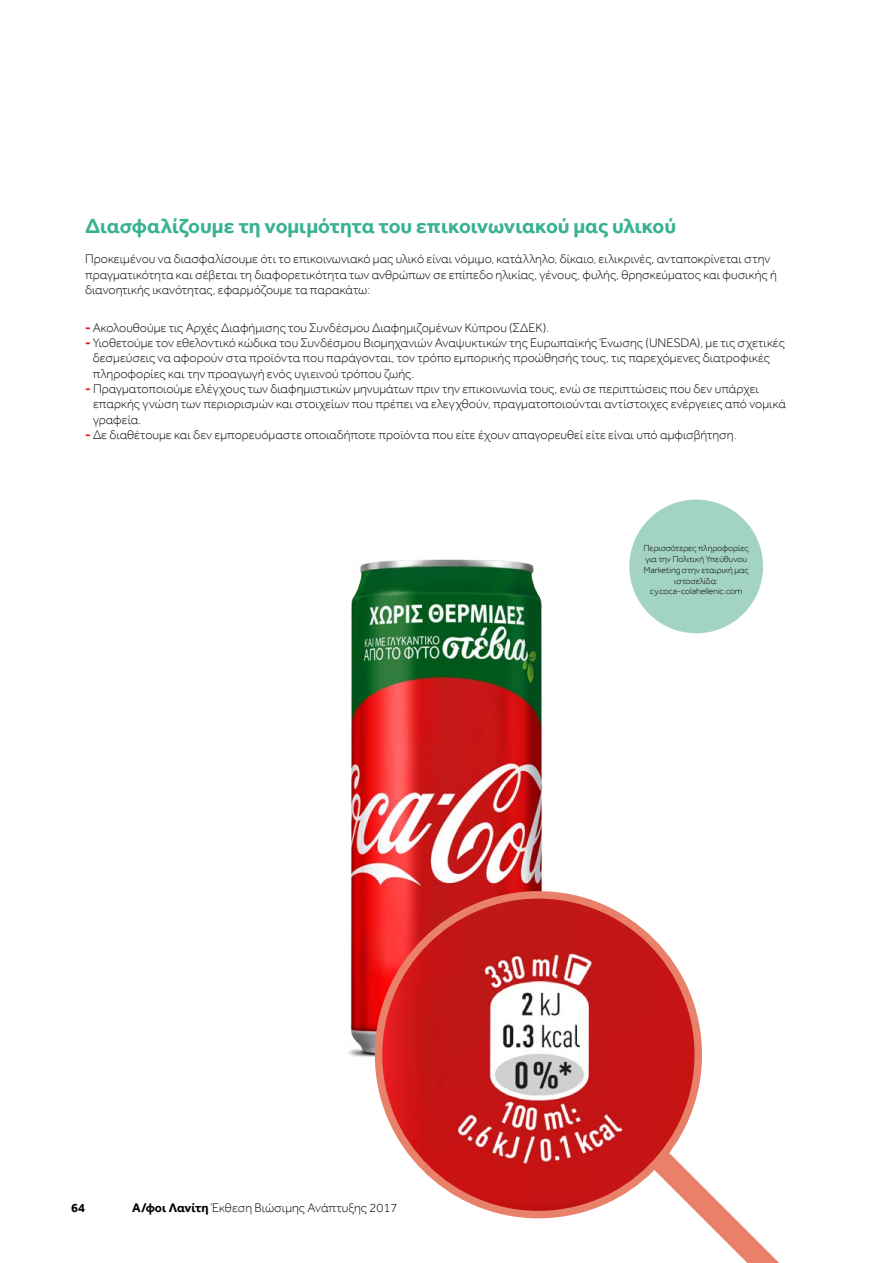
<style>
.page{position:relative;width:893px;height:1263px;background:#fff}
.page>*{position:absolute;margin:0;border:0;box-sizing:border-box;transform-origin:0 0}
.t1{font:700 21px "Effra";color:#39b291}
.t2{font:300 12.75px/15.3px "Effra";color:#000}
.t3{font:700 12.75px "Effra";color:#000}
.t4{font:300 9px/10.8px "Effra";letter-spacing:-.01em;color:#000;text-align:center}
.s1{font-weight:700;color:#dc1f26}
.s2{font-weight:700}
</style>
<div class="page">
<div style="left:629px;top:499px;width:134px;height:134px;background:#a3d3c1;border-radius:50%"></div>
<img style="left:348px;top:555px;width:354px;height:506px">
<svg style="left:629px;top:1129px;width:150px;height:134px"></svg>
<img style="left:379px;top:895px;width:319px;height:319px;border-radius:160px">
<div style="left:375px;top:891px;width:327px;height:327px;border:8px solid #e9816a;border-radius:50%"></div>
<h1 class="t1" style="left:85px;top:213px;width:593px">Διασφαλίζουμε τη νομιμότητα του επικοινωνιακού μας υλικού</h1>
<p class="t2" style="left:85px;top:251px;width:693px">Προκειμένου να διασφαλίσουμε ότι το επικοινωνιακό μας υλικό είναι νόμιμο, κατάλληλο, δίκαιο, ειλικρινές, ανταποκρίνεται στην πραγματικότητα και σέβεται τη διαφορετικότητα των ανθρώπων σε επίπεδο ηλικίας, γένους, φυλής, θρησκεύματος και φυσικής ή διανοητικής ικανότητας, εφαρμόζουμε τα παρακάτω:</p>
<p class="t2" style="left:85px;top:320px;width:466px"><span class="s1">-</span> Ακολουθούμε τις Αρχές Διαφήμισης του Συνδέσμου Διαφημιζομένων Κύπρου (ΣΔΕΚ).</p>
<p class="t2" style="left:93px;top:335px;width:694px;text-indent:-8px"><span class="s1">-</span> Υιοθετούμε τον εθελοντικό κώδικα του Συνδέσμου Βιομηχανιών Αναψυκτικών της Ευρωπαϊκής Ένωσης (UNESDA), με τις σχετικές δεσμεύσεις να αφορούν στα προϊόντα που παράγονται, τον τρόπο εμπορικής προώθησής τους, τις παρεχόμενες διατροφικές πληροφορίες και την προαγωγή ενός υγιεινού τρόπου ζωής.</p>
<p class="t2" style="left:93px;top:381px;width:694px;text-indent:-8px"><span class="s1">-</span> Πραγματοποιούμε ελέγχους των διαφημιστικών μηνυμάτων πριν την επικοινωνία τους, ενώ σε περιπτώσεις που δεν υπάρχει επαρκής γνώση των περιορισμών και στοιχείων που πρέπει να ελεγχθούν, πραγματοποιούνται αντίστοιχες ενέργειες από νομικά γραφεία.</p>
<p class="t2" style="left:85px;top:427px;width:653px"><span class="s1">-</span> Δε διαθέτουμε και δεν εμπορευόμαστε οποιαδήποτε προϊόντα που είτε έχουν απαγορευθεί είτε είναι υπό αμφισβήτηση.</p>
<p class="t3" style="left:71px;top:1200px;width:15px">64</p>
<p class="t2" style="left:132px;top:1200px;width:267px"><span class="s2">Α/φοι Λανίτη</span> Έκθεση Βιώσιμης Ανάπτυξης 2017</p>
<p class="t4" style="left:643px;top:543px;width:107px">Περισσότερες πληροφορίες για την Πολιτική Υπεύθυνου<br>Marketing στην εταιρική μας ιστοσελίδα: cy.coca-colahellenic.com</p>
</div>
